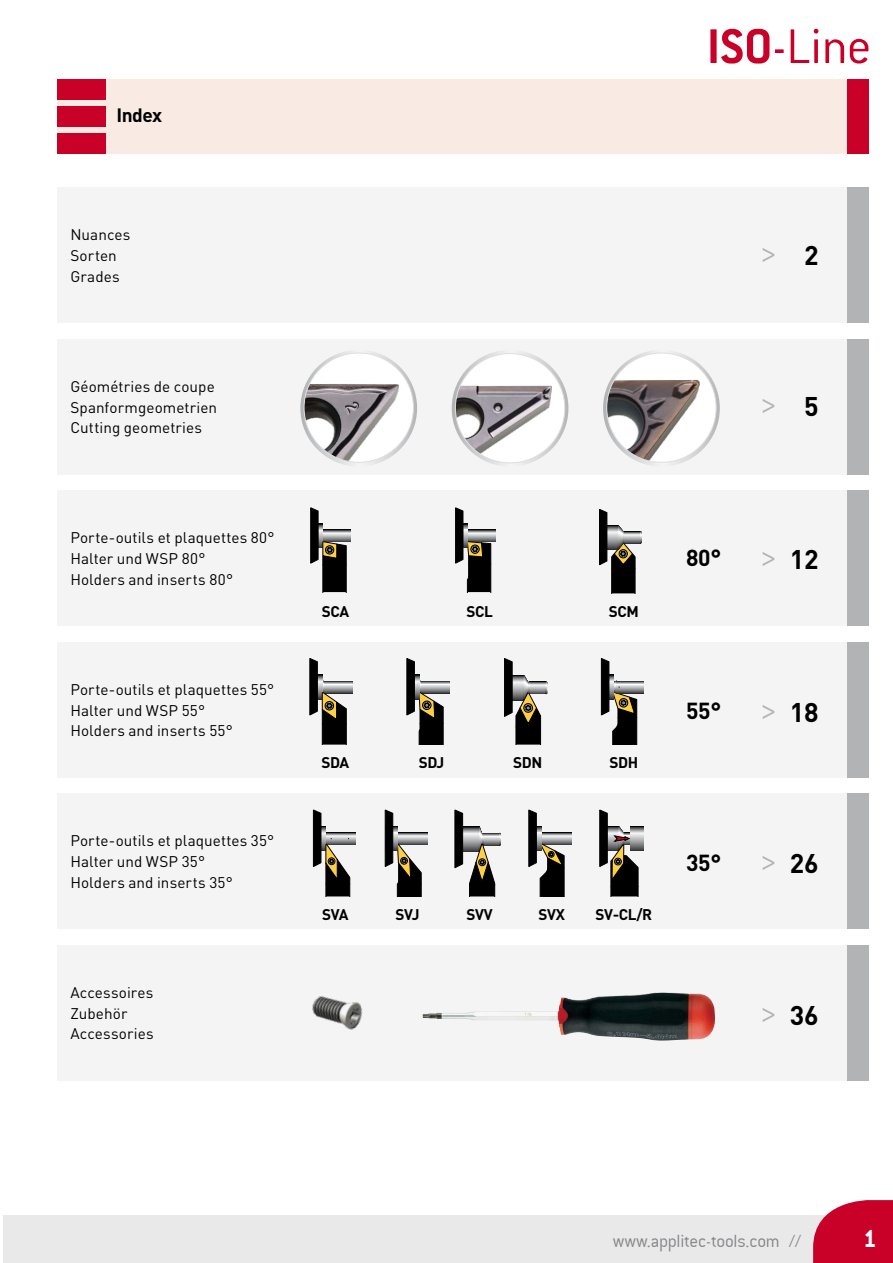
<style>
.page{position:relative;width:893px;height:1263px;background:#fff}
.page>*{position:absolute;margin:0;border:0;box-sizing:border-box;transform-origin:0 0}
.t1{font:53.4px "Conduit ITCTT Light";color:#c90028}
.t2{font:300 38.25px "DIN Pro";color:#b1b3b4}
.t3{font:700 26.7px "DIN Pro";letter-spacing:-.01em;color:#000}
.t4{font:26.7px "Conduit ITCTT Bold";color:#fff}
.t5{font:700 22.95px "DIN Pro";color:#000}
.t6{font:19.05px "Conduit ITCTT Light";letter-spacing:-.015em;color:#87888a}
.t7{font:700 19.05px "DIN Pro";letter-spacing:-.025em;color:#000}
.t8{font:15.3px/20.7px "DIN Pro";letter-spacing:.005em;color:#000}
.t9{font:700 15.3px "DIN Pro";letter-spacing:-.025em;color:#000}
.s1{font-family:"Conduit ITCTT Bold"}
</style>
<div class="page">
<div style="left:3px;top:1216px;width:17px;height:47px;background:#e9e9ea"></div>
<div style="left:16px;top:1216px;width:877px;height:47px;background:#e9e9ea"></div>
<svg style="left:813px;top:1200px;width:80px;height:63px;background:#ce1a3e"></svg>
<div style="left:57px;top:79px;width:812px;height:74px;background:#faeae4"></div>
<div style="left:57px;top:79px;width:49px;height:21px;background:#c90028"></div>
<div style="left:57px;top:106px;width:49px;height:21px;background:#c90028"></div>
<div style="left:57px;top:133px;width:49px;height:20px;background:#c90028"></div>
<div style="left:847px;top:79px;width:22px;height:74px;background:#c90028"></div>
<div style="left:57px;top:187px;width:812px;height:136px;background:#f4f4f5"></div>
<div style="left:57px;top:339px;width:812px;height:135px;background:#f4f4f5"></div>
<div style="left:57px;top:491px;width:812px;height:135px;background:#f4f4f5"></div>
<div style="left:57px;top:642px;width:812px;height:135px;background:#f4f4f5"></div>
<div style="left:57px;top:794px;width:812px;height:135px;background:#f4f4f5"></div>
<div style="left:57px;top:945px;width:812px;height:135px;background:#f4f4f5"></div>
<div style="left:847px;top:187px;width:22px;height:136px;background:#b1b3b4"></div>
<div style="left:847px;top:339px;width:22px;height:135px;background:#b1b3b4"></div>
<div style="left:847px;top:491px;width:22px;height:135px;background:#b1b3b4"></div>
<div style="left:847px;top:642px;width:22px;height:135px;background:#b1b3b4"></div>
<div style="left:847px;top:794px;width:22px;height:135px;background:#b1b3b4"></div>
<div style="left:847px;top:945px;width:22px;height:135px;background:#b1b3b4"></div>
<svg style="left:300px;top:350px;width:117px;height:117px"></svg>
<div style="left:304px;top:353px;width:109px;height:109px;background:#fff;border-radius:50%"></div>
<img style="left:304px;top:384px;width:95px;height:78px">
<svg style="left:452px;top:350px;width:116px;height:117px"></svg>
<div style="left:455px;top:354px;width:110px;height:109px;background:#fff;border-radius:50%"></div>
<img style="left:455px;top:385px;width:97px;height:72px">
<svg style="left:603px;top:350px;width:117px;height:117px"></svg>
<div style="left:607px;top:353px;width:109px;height:109px;background:#fff;border-radius:55px"></div>
<img style="left:607px;top:380px;width:93px;height:82px">
<svg style="left:346px;top:534px;width:4px;height:8px"></svg>
<svg style="left:346px;top:530px;width:4px;height:3px"></svg>
<svg style="left:310px;top:507px;width:36px;height:85px"></svg>
<svg style="left:491px;top:534px;width:4px;height:8px"></svg>
<svg style="left:491px;top:530px;width:4px;height:3px"></svg>
<svg style="left:455px;top:507px;width:36px;height:85px"></svg>
<svg style="left:599px;top:509px;width:43px;height:84px"></svg>
<svg style="left:347px;top:684px;width:5px;height:9px"></svg>
<svg style="left:347px;top:681px;width:5px;height:3px"></svg>
<svg style="left:310px;top:658px;width:37px;height:87px"></svg>
<svg style="left:443px;top:684px;width:6px;height:9px"></svg>
<svg style="left:443px;top:681px;width:6px;height:3px"></svg>
<svg style="left:407px;top:658px;width:36px;height:87px"></svg>
<svg style="left:637px;top:684px;width:7px;height:9px"></svg>
<svg style="left:637px;top:681px;width:7px;height:3px"></svg>
<svg style="left:601px;top:658px;width:36px;height:87px"></svg>
<svg style="left:504px;top:658px;width:43px;height:87px"></svg>
<svg style="left:350px;top:835px;width:6px;height:10px"></svg>
<svg style="left:350px;top:832px;width:6px;height:3px"></svg>
<svg style="left:313px;top:810px;width:37px;height:86px"></svg>
<svg style="left:421px;top:835px;width:7px;height:10px"></svg>
<svg style="left:421px;top:832px;width:7px;height:3px"></svg>
<svg style="left:385px;top:810px;width:36px;height:86px"></svg>
<svg style="left:463px;top:833px;width:6px;height:18px"></svg>
<svg style="left:463px;top:827px;width:6px;height:6px"></svg>
<svg style="left:455px;top:810px;width:8px;height:58px"></svg>
<svg style="left:469px;top:827px;width:32px;height:69px"></svg>
<svg style="left:564px;top:835px;width:7px;height:10px"></svg>
<svg style="left:564px;top:832px;width:7px;height:3px"></svg>
<svg style="left:529px;top:810px;width:35px;height:86px"></svg>
<svg style="left:599px;top:810px;width:45px;height:86px"></svg>
<img style="left:423px;top:992px;width:292px;height:48px">
<img style="left:312px;top:996px;width:51px;height:34px">
<p class="t7" style="left:116px;top:100px;width:47px">Index</p>
<p class="t8" style="left:70px;top:223px;width:62px">Nuances<br>Sorten<br>Grades</p>
<p class="t8" style="left:70px;top:374px;width:148px">Géométries de coupe<br>Spanformgeometrien<br>Cutting geometries</p>
<p class="t8" style="left:70px;top:526px;width:206px">Porte-outils et plaquettes 80°<br>Halter und WSP 80°<br>Holders and inserts 80°</p>
<p class="t8" style="left:70px;top:677px;width:205px">Porte-outils et plaquettes 55°<br>Halter und WSP 55°<br>Holders and inserts 55°</p>
<p class="t8" style="left:70px;top:829px;width:205px">Porte-outils et plaquettes 35°<br>Halter und WSP 35°<br>Holders and inserts 35°</p>
<p class="t8" style="left:70px;top:980px;width:85px">Accessoires<br>Zubehör<br>Accessories</p>
<h1 class="t1" style="left:707px;top:17px;width:166px"><span class="s1">ISO</span>-Line</h1>
<h2 class="t2" style="left:759px;top:222px;width:21px">&gt;</h2>
<h3 class="t3" style="left:804px;top:233px;width:16px">2</h3>
<h2 class="t2" style="left:759px;top:373px;width:21px">&gt;</h2>
<h3 class="t3" style="left:804px;top:384px;width:16px">5</h3>
<p class="t9" style="left:322px;top:598px;width:29px">SCA</p>
<p class="t9" style="left:466px;top:598px;width:28px">SCL</p>
<p class="t9" style="left:609px;top:598px;width:32px">SCM</p>
<p class="t9" style="left:321px;top:750px;width:29px">SDA</p>
<p class="t9" style="left:419px;top:750px;width:27px">SDJ</p>
<p class="t9" style="left:513px;top:750px;width:31px">SDN</p>
<p class="t9" style="left:609px;top:750px;width:30px">SDH</p>
<p class="t9" style="left:322px;top:901px;width:28px">SVA</p>
<p class="t9" style="left:395px;top:901px;width:26px">SVJ</p>
<p class="t9" style="left:467px;top:901px;width:28px">SVV</p>
<p class="t9" style="left:539px;top:901px;width:28px">SVX</p>
<p class="t9" style="left:596px;top:901px;width:58px">SV-CL/R</p>
<h3 class="t5" style="left:686px;top:539px;width:37px">80°</h3>
<h3 class="t3" style="left:790px;top:537px;width:30px">12</h3>
<h2 class="t2" style="left:759px;top:525px;width:21px">&gt;</h2>
<h3 class="t5" style="left:686px;top:692px;width:37px">55°</h3>
<h3 class="t3" style="left:790px;top:690px;width:30px">18</h3>
<h2 class="t2" style="left:759px;top:678px;width:21px">&gt;</h2>
<h3 class="t5" style="left:686px;top:844px;width:37px">35°</h3>
<h3 class="t3" style="left:790px;top:841px;width:30px">26</h3>
<h2 class="t2" style="left:759px;top:830px;width:21px">&gt;</h2>
<h2 class="t2" style="left:759px;top:981px;width:21px">&gt;</h2>
<h3 class="t3" style="left:790px;top:993px;width:30px">36</h3>
<p class="t6" style="left:613px;top:1230px;width:190px">www.applitec-tools.com //</p>
<h3 class="t4" style="left:863px;top:1223px;width:15px">1</h3>
<p class="t6" style="left:600px;top:1230px;width:190px">w .applitec-tools.com //</p>
</div>
